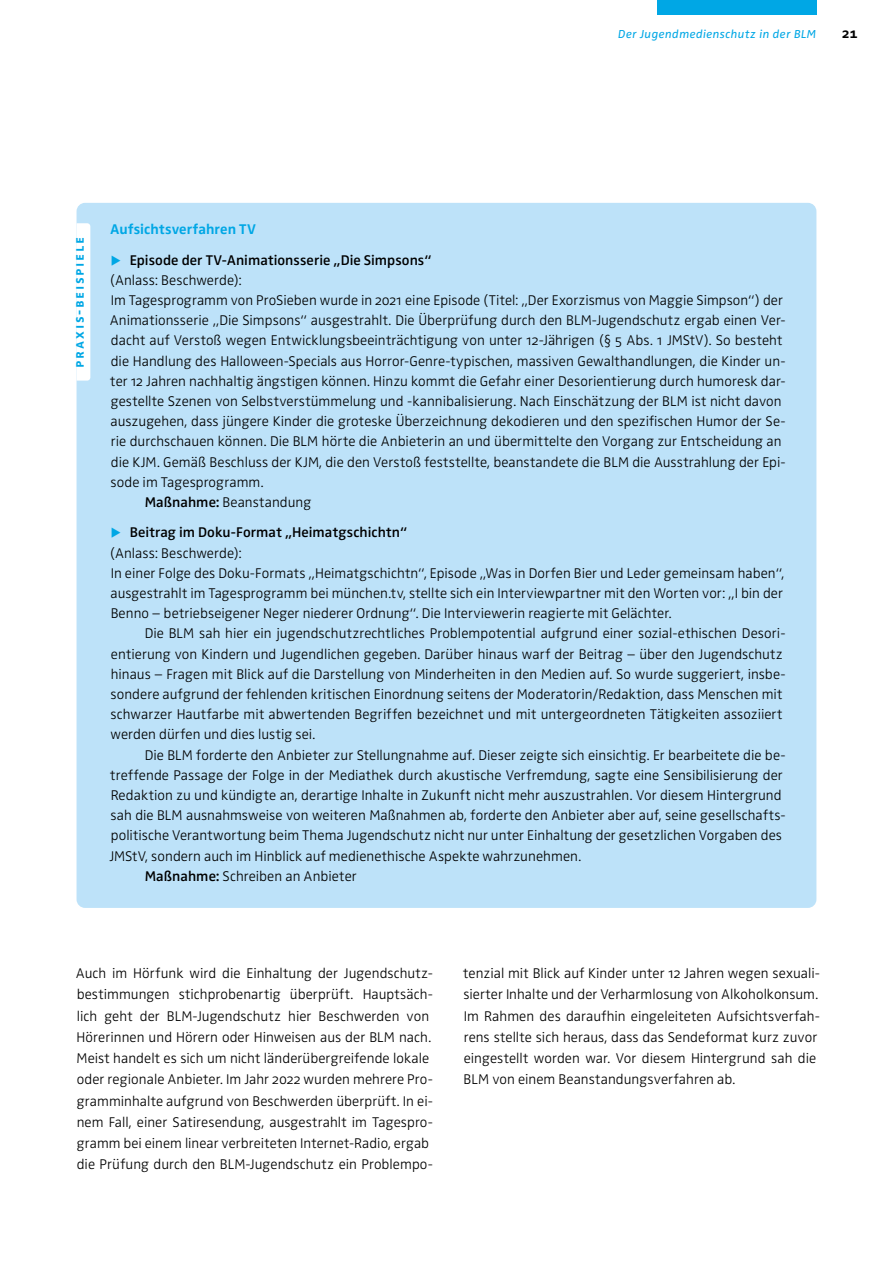
<style>
.page{position:relative;width:893px;height:1263px;background:#fff}
.page>*{position:absolute;margin:0;border:0;box-sizing:border-box;transform-origin:0 0}
.t1{font:300 14.55px/21.3px "Zwo OT";letter-spacing:.005em;color:#000}
.t2{font:600 14.55px/30.3px "Zwo OT";letter-spacing:.005em;color:#000}
.t3{font:700 14.55px "Zwo OT";letter-spacing:.11em;color:#00a7e5}
.t4{font:700 14.55px "Zwo OT";color:#000}
.t5{font:italic 12px "Zwo OT";letter-spacing:.035em;color:#00a7e5}
.s1{font-weight:700;color:#00a7e5}
.s2{font-weight:300;color:#00a7e5}
.s3{font-weight:600}
.s4{color:#00a7e5}
</style>
<div class="page">
<div style="left:657px;top:0;width:159px;height:15px;background:#00a7e5"></div>
<div style="left:77px;top:203px;width:739px;height:705px;background:#bde2f9;border-radius:9px"></div>
<div style="left:77px;top:223px;width:13px;height:158px;background:#fff"></div>
<p class="t5" style="left:618px;top:27px;width:200px">Der Jugendmedienschutz in der BLM</p>
<p class="t4" style="left:841px;top:25px;width:18px">21</p>
<p class="t3" style="left:70px;top:368px;width:133px;rotate:-90deg">praxis-beispiele</p>
<p class="t2" style="left:110px;top:215px;width:323px"><span class="s1">Aufsichtsverfahren TV<br></span><span class="s2">▶</span> Episode der TV-Animationsserie „Die Simpsons“</p>
<p class="t1" style="left:110px;top:270px;width:134px">(Anlass: Beschwerde):</p>
<p class="t1" style="left:111px;top:290px;width:674px">Im Tagesprogramm von ProSieben wurde in 2021 eine Episode (Titel: „Der Exorzismus von Maggie Simpson“) der</p>
<p class="t1" style="left:110px;top:310px;width:677px">Animationsserie „Die Simpsons“ ausgestrahlt. Die Überprüfung durch den BLM-Jugendschutz ergab einen Ver-</p>
<p class="t1" style="left:111px;top:330px;width:673px">dacht auf Verstoß wegen Entwicklungsbeeinträchtigung von unter 12-Jährigen (§ 5 Abs. 1 JMStV). So besteht</p>
<p class="t1" style="left:111px;top:350px;width:676px">die Handlung des Halloween-Specials aus Horror-Genre-typischen, massiven Gewalthandlungen, die Kinder un-</p>
<p class="t1" style="left:110px;top:371px;width:677px">ter 12 Jahren nachhaltig ängstigen können. Hinzu kommt die Gefahr einer Desorientierung durch humoresk dar-</p>
<p class="t1" style="left:111px;top:391px;width:672px">gestellte Szenen von Selbstverstümmelung und -kannibalisierung. Nach Einschätzung der BLM ist nicht davon</p>
<p class="t1" style="left:111px;top:411px;width:676px">auszugehen, dass jüngere Kinder die groteske Überzeichnung dekodieren und den spezifischen Humor der Se-</p>
<p class="t1" style="left:111px;top:431px;width:672px">rie durchschauen können. Die BLM hörte die Anbieterin an und übermittelte den Vorgang zur Entscheidung an</p>
<p class="t1" style="left:111px;top:451px;width:676px">die KJM. Gemäß Beschluss der KJM, die den Verstoß feststellte, beanstandete die BLM die Ausstrahlung der Epi-</p>
<p class="t1" style="left:110px;top:472px;width:155px">sode im Tagesprogramm.</p>
<p class="t1" style="left:145px;top:492px;width:168px"><span class="s3">Maßnahme:</span> Beanstandung</p>
<p class="t1" style="left:110px;top:523px;width:676px;line-height:20.2px"><span class="s4">▶</span> <span class="s3">Beitrag im Doku-Format „Heimatgschichtn“<br></span>(Anlass: Beschwerde):<br>In einer Folge des Doku-Formats „Heimatgschichtn“, Episode „Was in Dorfen Bier und Leder gemeinsam haben“, ausgestrahlt im Tagesprogramm bei münchen.tv, stellte sich ein Interviewpartner mit den Worten vor: „I bin der Benno – betriebseigener Neger niederer Ordnung“. Die Interviewerin reagierte mit Gelächter.</p>
<p class="t1" style="left:110px;top:624px;width:677px;line-height:20.2px;text-indent:34px">Die BLM sah hier ein jugendschutzrechtliches Problempotential aufgrund einer sozial-ethischen Desori&shy;entierung von Kindern und Jugendlichen gegeben. Darüber hinaus warf der Beitrag – über den Jugendschutz hinaus – Fragen mit Blick auf die Darstellung von Minderheiten in den Medien auf. So wurde suggeriert, insbe&shy;sondere aufgrund der fehlenden kritischen Einordnung seitens der Moderatorin/Redaktion, dass Menschen mit schwarzer Hautfarbe mit abwertenden Begriffen bezeichnet und mit untergeordneten Tätigkeiten assoziiert werden dürfen und dies lustig sei.</p>
<p class="t1" style="left:145px;top:744px;width:642px">Die BLM forderte den Anbieter zur Stellungnahme auf. Dieser zeigte sich einsichtig. Er bearbeitete die be-</p>
<p class="t1" style="left:110px;top:765px;width:674px">treffende Passage der Folge in der Mediathek durch akustische Verfremdung, sagte eine Sensibilisierung der</p>
<p class="t1" style="left:111px;top:785px;width:673px">Redaktion zu und kündigte an, derartige Inhalte in Zukunft nicht mehr auszustrahlen. Vor diesem Hintergrund</p>
<p class="t1" style="left:110px;top:805px;width:677px">sah die BLM ausnahmsweise von weiteren Maßnahmen ab, forderte den Anbieter aber auf, seine gesellschafts-</p>
<p class="t1" style="left:111px;top:825px;width:673px">politische Verantwortung beim Thema Jugendschutz nicht nur unter Einhaltung der gesetzlichen Vorgaben des</p>
<p class="t1" style="left:110px;top:845px;width:473px">JMStV, sondern auch im Hinblick auf medienethische Aspekte wahrzunehmen.</p>
<p class="t1" style="left:145px;top:866px;width:214px"><span class="s3">Maßnahme:</span> Schreiben an Anbieter</p>
<p class="t1" style="left:76px;top:963px;width:359px">Auch im Hörfunk wird die Einhaltung der Jugendschutz&shy;bestimmungen stichprobenartig überprüft. Hauptsäch&shy;lich geht der BLM-Jugendschutz hier Beschwerden von Hörerinnen und Hörern oder Hinweisen aus der BLM nach.<br>Meist handelt es sich um nicht länderübergreifende lokale oder regionale Anbieter. Im Jahr 2022 wurden mehrere Pro&shy;gramminhalte aufgrund von Beschwerden überprüft. In ei&shy;nem Fall, einer Satiresendung, ausgestrahlt im Tagespro&shy;gramm bei einem linear verbreiteten Internet-Radio, ergab die Prüfung durch den BLM-Jugendschutz ein Problempo-</p>
<p class="t1" style="left:463px;top:963px;width:358px">tenzial mit Blick auf Kinder unter 12 Jahren wegen sexuali&shy;sierter Inhalte und der Verharmlosung von Alkoholkonsum.<br>Im Rahmen des daraufhin eingeleiteten Aufsichtsverfah&shy;rens stellte sich heraus, dass das Sendeformat kurz zuvor eingestellt worden war. Vor diesem Hintergrund sah die BLM von einem Beanstandungsverfahren ab.</p>
</div>
